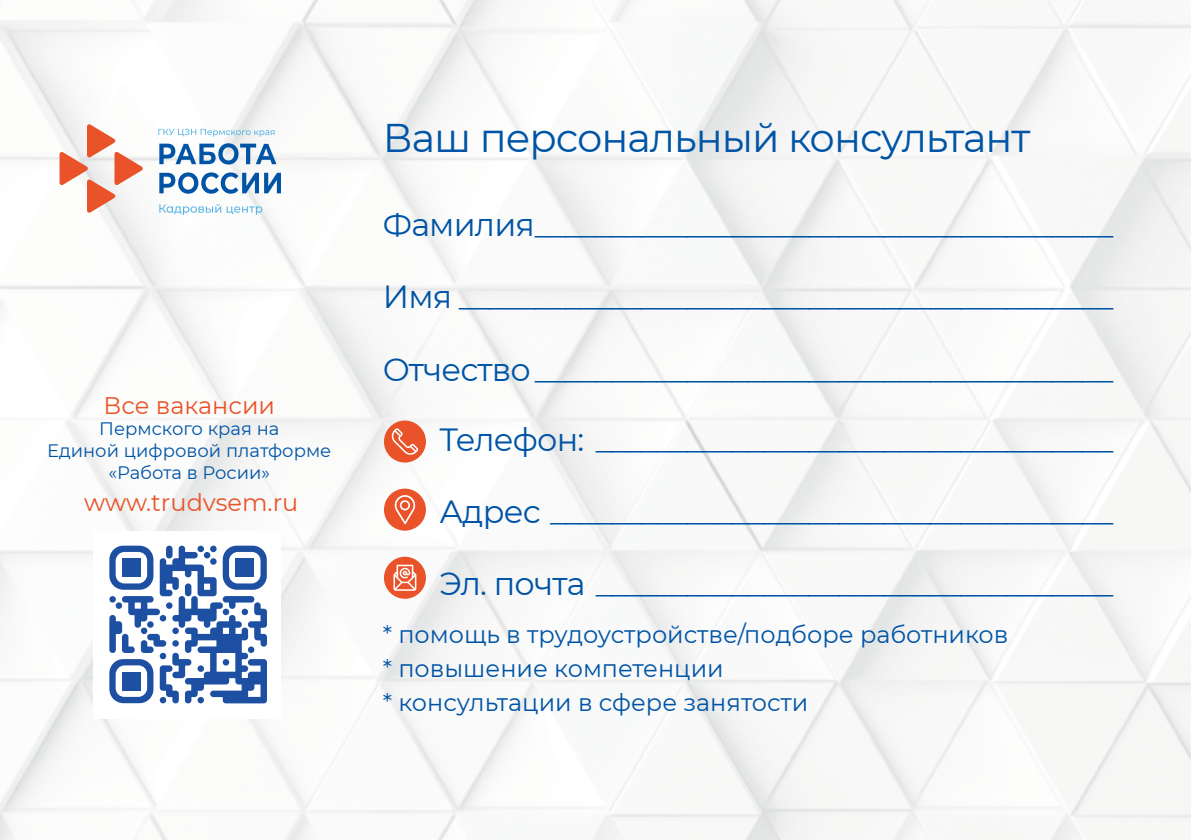
<style>
.page{position:relative;width:1191px;height:840px;background:#fff}
.page>*{position:absolute;margin:0;border:0;box-sizing:border-box;transform-origin:0 0}
.t1{font:40px "Montserrat";letter-spacing:-.025em;color:#0054a6}
.t2{font:32px/70.4px "Montserrat";letter-spacing:-.025em;color:#0054a6;text-align:right}
.t3{font:24px/34px "Montserrat";color:#0054a6}
.t4{font:24px "Montserrat";color:#ea5329}
.t5{font:18px/21.6px "Montserrat";color:#0054a6;text-align:center}
</style>
<div class="page">
<img style="left:0;top:0;width:1191px;height:839px">
<svg style="left:384px;top:420px;width:42px;height:42px"></svg>
<svg style="left:384px;top:488px;width:42px;height:42px"></svg>
<svg style="left:384px;top:556px;width:42px;height:42px"></svg>
<svg style="left:159px;top:204px;width:103px;height:11px"></svg>
<svg style="left:60px;top:124px;width:83px;height:89px"></svg>
<svg style="left:159px;top:143px;width:122px;height:50px"></svg>
<svg style="left:158px;top:129px;width:116px;height:8px"></svg>
<div style="left:93px;top:530px;width:188px;height:188px;background:#fff"></div>
<svg style="left:109px;top:545px;width:158px;height:158px"></svg>
<div style="left:122px;top:558px;width:19px;height:19px;background:#1d4fa3"></div>
<div style="left:235px;top:558px;width:19px;height:19px;background:#1d4fa3"></div>
<div style="left:122px;top:671px;width:19px;height:19px;background:#1d4fa3"></div>
<p class="t4" style="left:104px;top:388px;width:173px">Все вакансии</p>
<p class="t5" style="left:47px;top:417px;width:286px">Пермского края на<br>Единой цифровой платформе «Работа в Росии»</p>
<p class="t4" style="left:84px;top:486px;width:216px">www.trudvsem.ru</p>
<p class="t1" style="left:383px;top:110px;width:649px">Ваш персональный консультант</p>
<p class="t2" style="left:383px;top:188px;width:732px">Фамилия______________________________________</p>
<p class="t2" style="left:383px;top:260px;width:732px">Имя ___________________________________________</p>
<p class="t2" style="left:383px;top:332px;width:732px">Отчество______________________________________<br>Телефон: __________________________________</p>
<p class="t2" style="left:439px;top:475px;width:675px">Адрес _____________________________________</p>
<p class="t2" style="left:439px;top:547px;width:675px">Эл. почта __________________________________</p>
<p class="t3" style="left:383px;top:616px;width:627px">* помощь в трудоустройстве/подборе работников * повышение компетенции<br>* консультации в сфере занятости</p>
</div>
